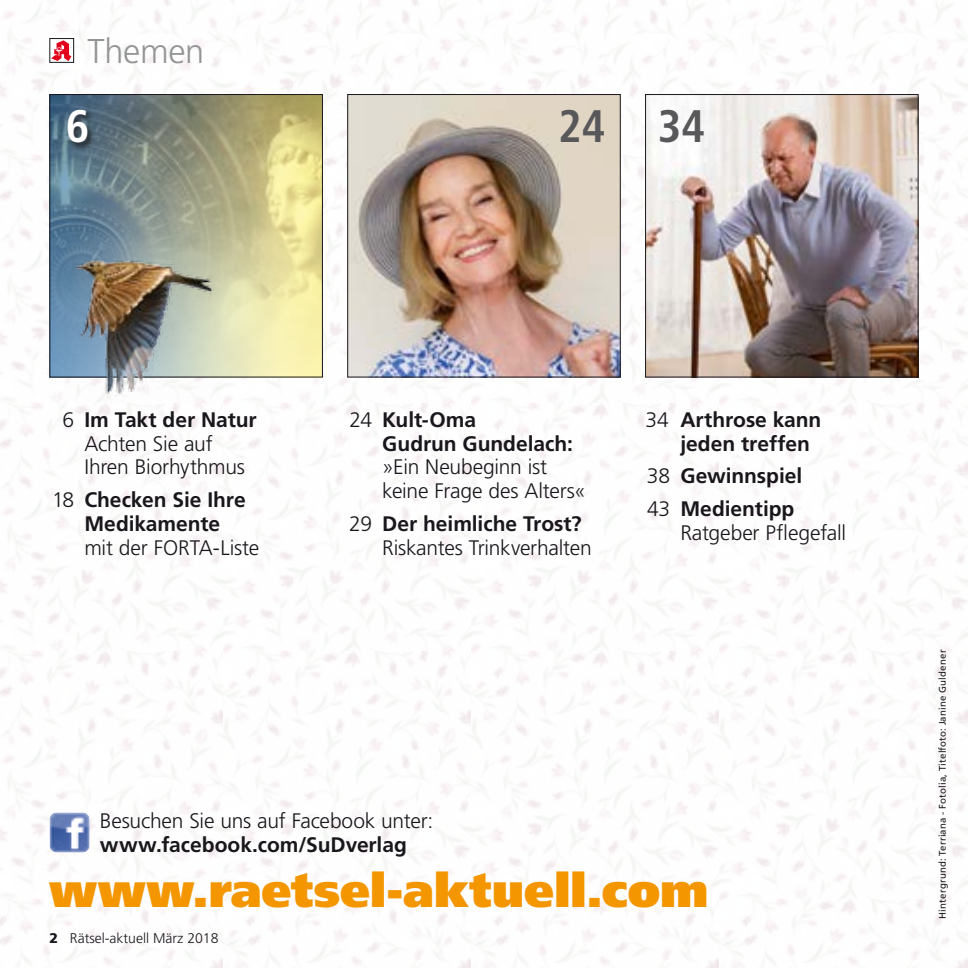
<style>
.page{position:relative;width:968px;height:968px;background:#fff}
.page>*{position:absolute;margin:0;border:0;box-sizing:border-box;transform-origin:0 0}
.t1{font:900 47.43px "Frutiger LT Std";color:#f39600}
.t2{font:700 condensed 45.5px "Frutiger LT Std";color:#58585a}
.t3{font:700 condensed 45.5px "Frutiger LT Std";color:#fff}
.t4{font:300 34.3px "Frutiger LT Std";letter-spacing:-.01em;color:#949597}
.t5{font:300 21px/23.8px "Frutiger LT Std";letter-spacing:-.01em;color:#1a171c}
.t6{font:700 21px/23.8px "Frutiger LT Std";color:#1a171c}
.t7{font:300 14px "Frutiger LT Std";color:#1a171c}
.t8{font:9.62px "Frutiger LT Std";letter-spacing:.02em;color:#1a171c}
.s1{font-weight:700}
.s2{font-weight:300}
.s3{font-weight:900}
</style>
<div class="page">
<svg style="left:52px;top:96px;width:268px;height:279px;background:#a8ae90"></svg>
<div style="left:50px;top:94px;width:272px;height:283px;border:1px solid #1a171c"></div>
<img style="left:349px;top:96px;width:269px;height:279px">
<div style="left:347px;top:94px;width:273px;height:283px;border:1px solid #1a171c"></div>
<img style="left:647px;top:96px;width:269px;height:279px">
<div style="left:645px;top:94px;width:273px;height:283px;border:1px solid #1a171c"></div>
<div style="left:66px;top:110px;width:28px;height:40px;background:#1a171c;opacity:.75"></div>
<img style="left:50px;top:812px;width:6px;height:40px">
<img style="left:64px;top:258px;width:155px;height:144px">
<svg style="left:52px;top:40px;width:20px;height:21px"></svg>
<div style="left:50px;top:38px;width:24px;height:25px;border:1px solid #1a171c"></div>
<h3 class="t4" style="left:87px;top:31px;width:118px">Themen</h3>
<h2 class="t3" style="left:66px;top:100px;width:25px">6</h2>
<h2 class="t2" style="left:558px;top:100px;width:148px">24 34</h2>
<p class="t5" style="left:84px;top:408px;width:174px;text-indent:-22px">6 <span class="s1">Im Takt der Natur<br></span>Achten Sie auf<br>Ihren Biorhythmus</p>
<p class="t6" style="left:52px;top:488px;width:195px;text-align:center"><span class="s2">18</span> Checken Sie Ihre<br>Medikamente</p>
<p class="t5" style="left:84px;top:536px;width:176px">mit der FORTA-Liste</p>
<p class="t6" style="left:382px;top:407px;width:192px;text-indent:-33px"><span class="s2">24</span> Kult-Oma<br>Gudrun Gundelach:</p>
<p class="t5" style="left:382px;top:455px;width:205px">»Ein Neubeginn ist keine Frage des Alters«</p>
<p class="t5" style="left:382px;top:512px;width:211px;text-indent:-33px">29 <span class="s1">Der heimliche Trost?<br></span>Riskantes Trinkverhalten</p>
<p class="t6" style="left:680px;top:407px;width:142px;text-indent:-35px"><span class="s2">34</span> Arthrose kann jeden treffen</p>
<p class="t6" style="left:646px;top:459px;width:157px;line-height:32.7px"><span class="s2">38</span> Gewinnspiel<br><span class="s2">43</span> Medientipp</p>
<p class="t5" style="left:680px;top:521px;width:167px">Ratgeber Pflegefall</p>
<p class="t5" style="left:100px;top:808px;width:335px">Besuchen Sie uns auf Facebook unter:</p>
<p class="t6" style="left:100px;top:832px;width:308px">www.facebook.com/SuDverlag</p>
<h1 class="t1" style="left:50px;top:860px;width:660px">www.raetsel-aktuell.com</h1>
<p class="t7" style="left:50px;top:930px;width:170px"><span class="s3">2</span> Rätsel-aktuell März 2018</p>
<p class="t8" style="left:936px;top:918px;width:271px;rotate:-90deg">Hintergrund: Terriana - Fotolia, Titelfoto: Janine Guldener</p>
</div>
